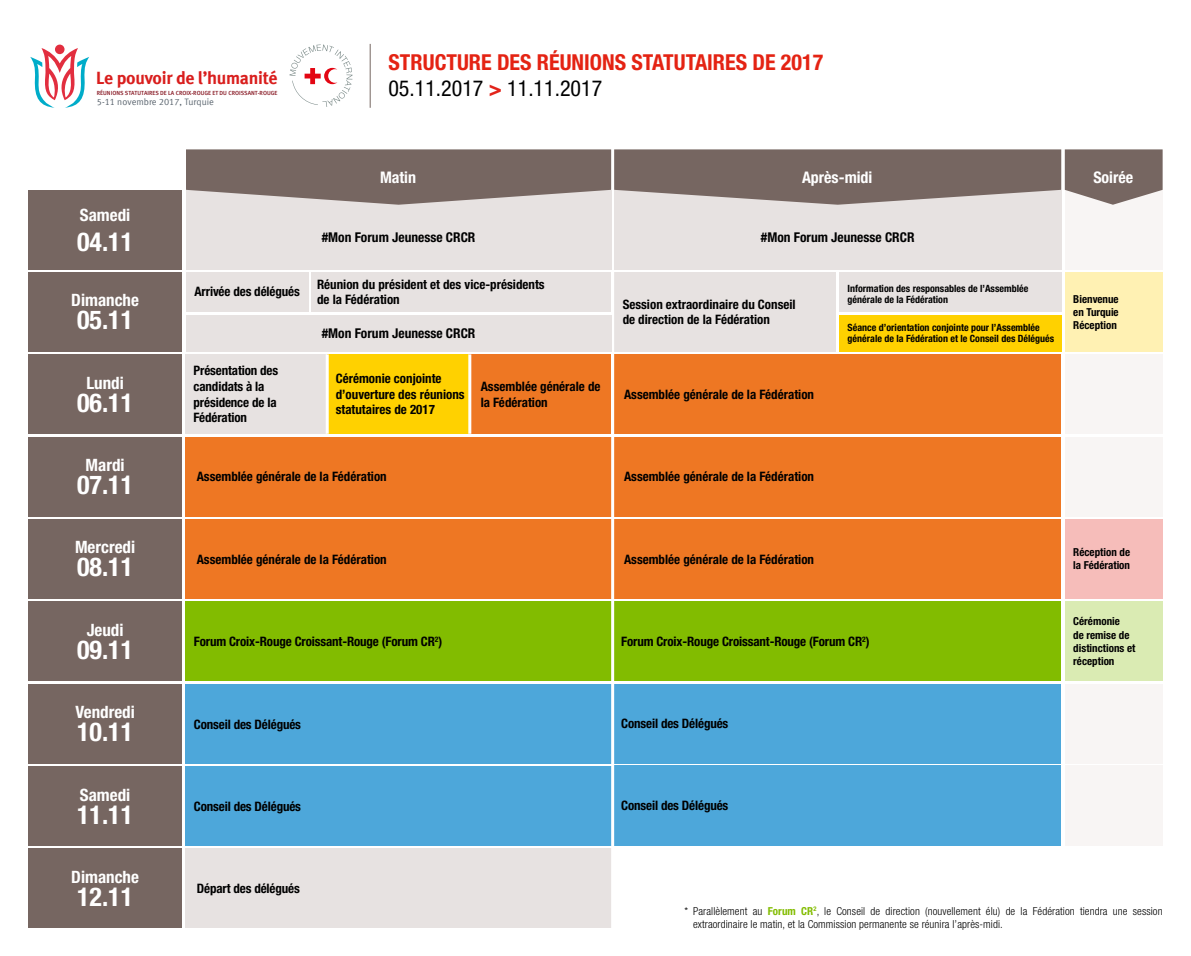
<style>
.page{position:relative;width:1191px;height:956px;background:#fff}
.page>*{position:absolute;margin:0;border:0;box-sizing:border-box;transform-origin:0 0}
.t1{font:700 condensed 26px "Helvetica Neue LT Std";color:#fff}
.t2{font:700 condensed 22px/26.4px "Helvetica Neue LT Std";color:#e42313}
.t3{font:700 17.8px "Seat Meta";letter-spacing:-.015em;color:#d91e1d}
.t4{font:700 condensed 17px "Helvetica Neue LT Std";color:#fff}
.t5{font:700 condensed 16px "Helvetica Neue LT Std";color:#fff}
.t6{font:700 condensed 13.5px "Helvetica Neue LT Std";color:#000}
.t7{font:700 condensed 13px/15.6px "Helvetica Neue LT Std";color:#000}
.t8{font:300 condensed 11px/13.2px "Helvetica Neue LT Std";letter-spacing:.01em;color:#000}
.t9{font:700 condensed 11px/13.2px "Helvetica Neue LT Std";color:#000}
.t10{font:700 condensed 10px/11.5px "Helvetica Neue LT Std";color:#000}
.t11{font:9.3px "Seat Meta";color:#5c6670}
.t12{font:500 5.9px "Seat Meta";color:#871722}
.s1{font-weight:400;color:#000}
.s2{color:#e2231a}
.s3{font-weight:700;color:#82bc00}
</style>
<div class="page">
<div style="left:614px;top:272px;width:221px;height:79px;background:#e7e2e1"></div>
<div style="left:839px;top:272px;width:222px;height:40px;background:#e7e2e1"></div>
<div style="left:839px;top:314px;width:222px;height:37px;background:#ffd100"></div>
<div style="left:612px;top:437px;width:449px;height:79px;background:#ee7723"></div>
<div style="left:612px;top:354px;width:449px;height:79px;background:#ee7723"></div>
<div style="left:612px;top:519px;width:449px;height:79px;background:#ee7723"></div>
<div style="left:612px;top:683px;width:449px;height:80px;background:#4da7da"></div>
<div style="left:612px;top:765px;width:449px;height:80px;background:#4da7da"></div>
<div style="left:185px;top:354px;width:142px;height:79px;background:#e7e2e1"></div>
<div style="left:469px;top:354px;width:142px;height:79px;background:#ee7723"></div>
<div style="left:185px;top:437px;width:427px;height:79px;background:#ee7723"></div>
<div style="left:185px;top:519px;width:427px;height:79px;background:#ee7723"></div>
<div style="left:185px;top:684px;width:427px;height:79px;background:#4da7da"></div>
<div style="left:185px;top:766px;width:427px;height:79px;background:#4da7da"></div>
<div style="left:185px;top:601px;width:427px;height:79px;background:#82bc00"></div>
<div style="left:327px;top:354px;width:142px;height:79px;background:#ffd100"></div>
<div style="left:612px;top:601px;width:449px;height:79px;background:#82bc00"></div>
<div style="left:185px;top:848px;width:427px;height:79px;background:#e7e2e1"></div>
<div style="left:1064px;top:437px;width:98px;height:79px;background:#f8f5f4"></div>
<div style="left:1064px;top:272px;width:98px;height:79px;background:#fff1b3"></div>
<div style="left:1064px;top:519px;width:98px;height:79px;background:#f6bdba"></div>
<div style="left:1064px;top:601px;width:98px;height:79px;background:#daebb3"></div>
<div style="left:1064px;top:683px;width:98px;height:80px;background:#f8f5f4"></div>
<div style="left:1064px;top:765px;width:98px;height:80px;background:#f8f5f4"></div>
<div style="left:28px;top:272px;width:154px;height:79px;background:#766661"></div>
<div style="left:28px;top:354px;width:154px;height:79px;background:#766661"></div>
<div style="left:28px;top:437px;width:154px;height:79px;background:#766661"></div>
<div style="left:28px;top:519px;width:154px;height:79px;background:#766661"></div>
<div style="left:28px;top:601px;width:154px;height:79px;background:#766661"></div>
<div style="left:28px;top:683px;width:154px;height:80px;background:#766661"></div>
<div style="left:28px;top:766px;width:154px;height:79px;background:#766661"></div>
<div style="left:28px;top:848px;width:154px;height:79px;background:#766661"></div>
<hr style="left:326px;top:354px;width:3px;height:79px;background:#fff">
<hr style="left:468px;top:354px;width:3px;height:79px;background:#fff">
<hr style="left:611px;top:210px;width:3px;height:729px;background:#fff">
<svg style="left:30px;top:45px;width:59px;height:63px"></svg>
<svg style="left:289px;top:44px;width:63px;height:63px"></svg>
<hr style="left:370px;top:44px;width:1px;height:64px;background:#766661">
<div style="left:186px;top:190px;width:425px;height:79px;background:#e7e2e1"></div>
<div style="left:614px;top:190px;width:447px;height:79px;background:#e7e2e1"></div>
<div style="left:1064px;top:190px;width:98px;height:79px;background:#f8f5f4"></div>
<div style="left:28px;top:190px;width:154px;height:79px;background:#766661"></div>
<svg style="left:186px;top:149px;width:976px;height:56px;background:#877974"></svg>
<div style="left:1064px;top:354px;width:98px;height:79px;background:#f8f5f4"></div>
<div style="left:186px;top:272px;width:122px;height:39px;background:#e7e2e1"></div>
<div style="left:186px;top:314px;width:425px;height:37px;background:#e7e2e1"></div>
<div style="left:311px;top:272px;width:300px;height:39px;background:#e7e2e1"></div>
<h3 class="t3" style="left:96px;top:67px;width:183px">Le pouvoir de l’humanité</h3>
<p class="t12" style="left:97px;top:89px;width:182px">RÉUNIONS STATUTAIRES DE LA CROIX-ROUGE ET DU CROISSANT-ROUGE</p>
<p class="t11" style="left:97px;top:97px;width:119px">5-11 novembre 2017, Turquie</p>
<h2 class="t2" style="left:388px;top:48px;width:436px">STRUCTURE DES RÉUNIONS STATUTAIRES DE 2017<br><span class="s1">05.11.2017</span> <span class="s2">&gt;</span> <span class="s1">11.11.2017</span></h2>
<h3 class="t4" style="left:80px;top:204px;width:52px">Samedi</h3>
<h1 class="t1" style="left:77px;top:225px;width:58px">04.11</h1>
<h3 class="t4" style="left:71px;top:290px;width:69px">Dimanche</h3>
<h1 class="t1" style="left:77px;top:304px;width:58px">05.11</h1>
<h3 class="t4" style="left:86px;top:372px;width:39px">Lundi</h3>
<h1 class="t1" style="left:77px;top:386px;width:58px">06.11</h1>
<p class="t5" style="left:380px;top:167px;width:38px">Matin</p>
<p class="t5" style="left:802px;top:167px;width:72px">Après-midi</p>
<p class="t5" style="left:1093px;top:167px;width:41px">Soirée</p>
<p class="t7" style="left:194px;top:284px;width:107px">Arrivée des délégués</p>
<p class="t7" style="left:194px;top:362px;width:86px">Présentation des candidats à la présidence de la<br>Fédération</p>
<p class="t6" style="left:322px;top:229px;width:155px">#Mon Forum Jeunesse CRCR</p>
<p class="t6" style="left:761px;top:229px;width:155px">#Mon Forum Jeunesse CRCR</p>
<p class="t7" style="left:317px;top:276px;width:229px">Réunion du président et des vice-présidents de la Fédération</p>
<p class="t6" style="left:322px;top:325px;width:155px">#Mon Forum Jeunesse CRCR</p>
<p class="t7" style="left:336px;top:370px;width:130px">Cérémonie conjointe d’ouverture des réunions statutaires de 2017</p>
<p class="t7" style="left:481px;top:378px;width:121px">Assemblée générale de la Fédération</p>
<p class="t7" style="left:622px;top:296px;width:175px">Session extraordinaire du Conseil de direction de la Fédération</p>
<p class="t7" style="left:624px;top:386px;width:192px">Assemblée générale de la Fédération</p>
<p class="t10" style="left:847px;top:282px;width:182px">Information des responsables de l’Assemblée générale de la Fédération</p>
<p class="t10" style="left:847px;top:321px;width:208px">Séance d’orientation conjointe pour l’Assemblée générale de la Fédération et le Conseil des Délégués</p>
<p class="t9" style="left:1073px;top:292px;width:47px;text-align:justify">Bienvenue en Turquie Réception</p>
<h3 class="t4" style="left:86px;top:454px;width:40px">Mardi</h3>
<h1 class="t1" style="left:77px;top:469px;width:58px">07.11</h1>
<h3 class="t4" style="left:75px;top:537px;width:62px">Mercredi</h3>
<h1 class="t1" style="left:77px;top:551px;width:58px">08.11</h1>
<h3 class="t4" style="left:87px;top:619px;width:38px">Jeudi</h3>
<h1 class="t1" style="left:77px;top:633px;width:58px">09.11</h1>
<h3 class="t4" style="left:75px;top:701px;width:61px">Vendredi</h3>
<h1 class="t1" style="left:77px;top:716px;width:58px">10.11</h1>
<h3 class="t4" style="left:80px;top:784px;width:52px">Samedi</h3>
<h1 class="t1" style="left:77px;top:798px;width:58px">11.11</h1>
<h3 class="t4" style="left:71px;top:866px;width:69px">Dimanche</h3>
<h1 class="t1" style="left:77px;top:880px;width:58px">12.11</h1>
<p class="t7" style="left:197px;top:468px;width:192px">Assemblée générale de la Fédération</p>
<p class="t7" style="left:197px;top:551px;width:192px">Assemblée générale de la Fédération</p>
<p class="t7" style="left:194px;top:633px;width:250px">Forum Croix-Rouge Croissant-Rouge (Forum CR<sup>2</sup>)</p>
<p class="t7" style="left:194px;top:716px;width:109px">Conseil des Délégués</p>
<p class="t7" style="left:194px;top:797px;width:109px">Conseil des Délégués</p>
<p class="t7" style="left:197px;top:880px;width:105px">Départ des délégués</p>
<p class="t7" style="left:624px;top:468px;width:192px">Assemblée générale de la Fédération</p>
<p class="t7" style="left:624px;top:551px;width:192px">Assemblée générale de la Fédération</p>
<p class="t7" style="left:621px;top:633px;width:250px">Forum Croix-Rouge Croissant-Rouge (Forum CR<sup>2</sup>)</p>
<p class="t7" style="left:621px;top:715px;width:109px">Conseil des Délégués</p>
<p class="t7" style="left:621px;top:797px;width:109px">Conseil des Délégués</p>
<p class="t9" style="left:1073px;top:545px;width:58px">Réception de la Fédération</p>
<p class="t9" style="left:1073px;top:614px;width:64px">Cérémonie<br>de remise de distinctions et réception</p>
<p class="t8" style="left:693px;top:904px;width:471px;text-indent:-9px">* Parallèlement au <span class="s3">Forum CR</span><sup>2</sup>, le Conseil de direction (nouvellement élu) de la Fédération tiendra une session extraordinaire le matin, et la Commission permanente se réunira l’après-midi.</p>
</div>
